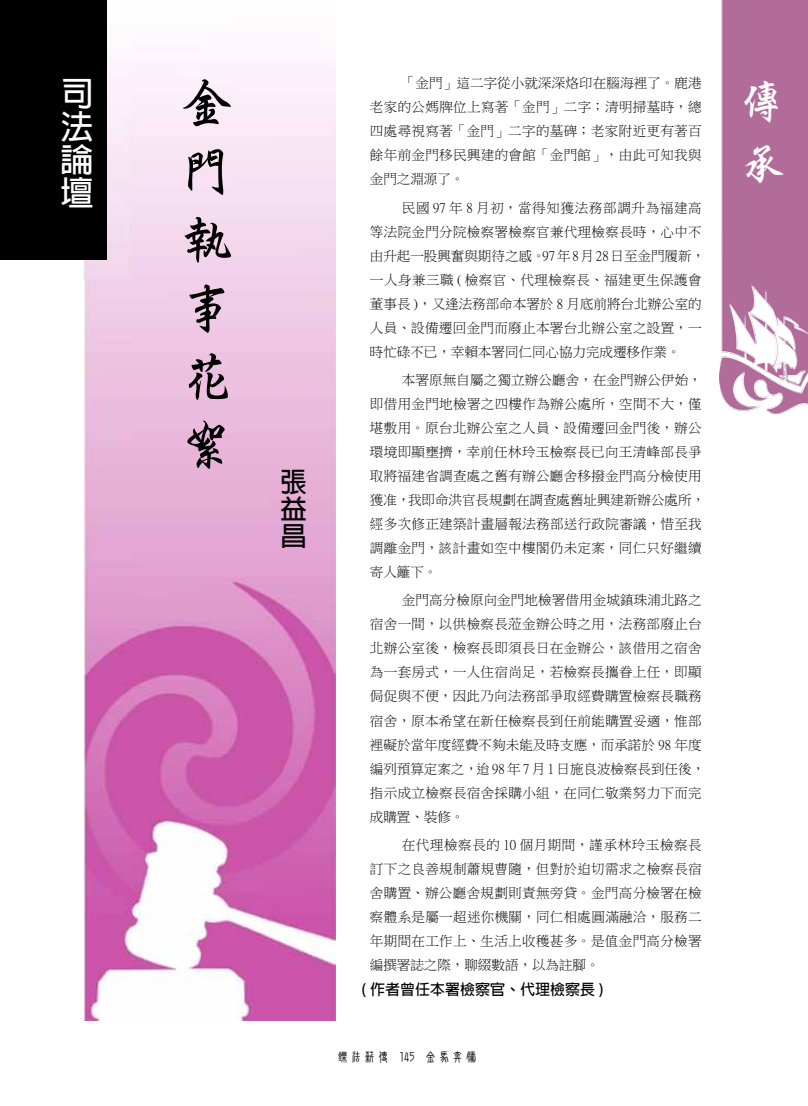
<style>
.page{position:relative;width:808px;height:1106px;background:#fff}
.page>*{position:absolute;margin:0;border:0;box-sizing:border-box;transform-origin:0 0}
.t1{font:54px/68.2px "Singkai EG Bold Big 5";color:#000}
.t2{font:45px/63px "Singkai EG Bold Big 5";color:#fff}
.t3{font:700 33px/33px "Adobe Fan Heiti Std";color:#fff;text-align:justify}
.t4{font:700 27px/27px "Adobe Fan Heiti Std";color:#000;text-align:justify}
.t5{font:700 15px "Adobe Fan Heiti Std";color:#000}
.t6{font:13.5px/24px "P Ming Li U";letter-spacing:.025em;color:#000}
.t7{font:13.5px "DF New Chuan Md HKP BF";color:#000}
</style>
<div class="page">
<img style="left:719px;top:0;width:89px;height:415px">
<img style="left:81px;top:0;width:255px;height:1020px">
<div style="left:0;top:0;width:106px;height:259px;background:#000"></div>
<h3 class="t3" style="left:61px;top:78px;width:33px">司法論壇</h3>
<h1 class="t1" style="left:180px;top:69px;width:53px">金門執事花絮</h1>
<h3 class="t4" style="left:280px;top:469px;width:28px">張益昌</h3>
<p class="t6" style="left:402px;top:71px;width:301px">「金門」這二字從小就深深烙印在腦海裡了。鹿港</p>
<h2 class="t2" style="left:740px;top:70px;width:46px">傳承</h2>
<p class="t6" style="left:370px;top:95px;width:333px;text-align:justify">老家的公媽牌位上寫著「金門」二字；清明掃墓時，總四處尋視寫著「金門」二字的墓碑；老家附近更有著百餘年前金門移民興建的會館「金門館」，由此可知我與金門之淵源了。</p>
<p class="t6" style="left:370px;top:196px;width:337px;text-indent:32px">民國 97 年 8 月初，當得知獲法務部調升為福建高等法院金門分院檢察署檢察官兼代理檢察長時，心中不由升起一股興奮與期待之感。97年 8月 28日至金門履新，一人身兼三職 ( 檢察官、代理檢察長、福建更生保護會董事長 )，又逢法務部命本署於 8 月底前將台北辦公室的人員、設備遷回金門而廢止本署台北辦公室之設置，一時忙碌不已，幸賴本署同仁同心協力完成遷移作業。</p>
<p class="t6" style="left:370px;top:368px;width:337px;text-indent:32px">本署原無自屬之獨立辦公廳舍，在金門辦公伊始，即借用金門地檢署之四樓作為辦公處所，空間不大，僅堪敷用。原台北辦公室之人員、設備遷回金門後，辦公環境即顯壅擠，幸前任林玲玉檢察長已向王清峰部長爭取將福建省調查處之舊有辦公廳舍移撥金門高分檢使用獲准，我即命洪官長規劃在調查處舊址興建新辦公處所，經多次修正建築計畫層報法務部送行政院審議，惜至我調離金門，該計畫如空中樓閣仍未定案，同仁只好繼續寄人籬下。</p>
<p class="t6" style="left:370px;top:588px;width:337px;text-indent:32px">金門高分檢原向金門地檢署借用金城鎮珠浦北路之宿舍一間，以供檢察長蒞金辦公時之用，法務部廢止台北辦公室後，檢察長即須長日在金辦公，該借用之宿舍為一套房式，一人住宿尚足，若檢察長攜眷上任，即顯侷促與不便，因此乃向法務部爭取經費購置檢察長職務宿舍，原本希望在新任檢察長到任前能購置妥適，惟部裡礙於當年度經費不夠未能及時支應，而承諾於 98 年度編列預算定案之，迨 98 年 7 月 1 日施良波檢察長到任後，指示成立檢察長宿舍採購小組，在同仁敬業努力下而完成購置、裝修。</p>
<p class="t6" style="left:370px;top:832px;width:333px;text-align:justify;text-indent:32px">在代理檢察長的 10 個月期間，謹承林玲玉檢察長訂下之良善規制蕭規曹隨，但對於迫切需求之檢察長宿舍購置、辦公廳舍規劃則責無旁貸。金門高分檢署在檢察體系是屬一超迷你機關，同仁相處圓滿融洽，服務二年期間在工作上、生活上收穫甚多。是值金門高分檢署編撰署誌之際，聊綴數語，以為註腳。</p>
<p class="t5" style="left:361px;top:980px;width:244px">( 作者曾任本署檢察官、代理檢察長 )</p>
<p class="t7" style="left:336px;top:1050px;width:143px">鑠法薪傳 145 金馬奔騰</p>
</div>
